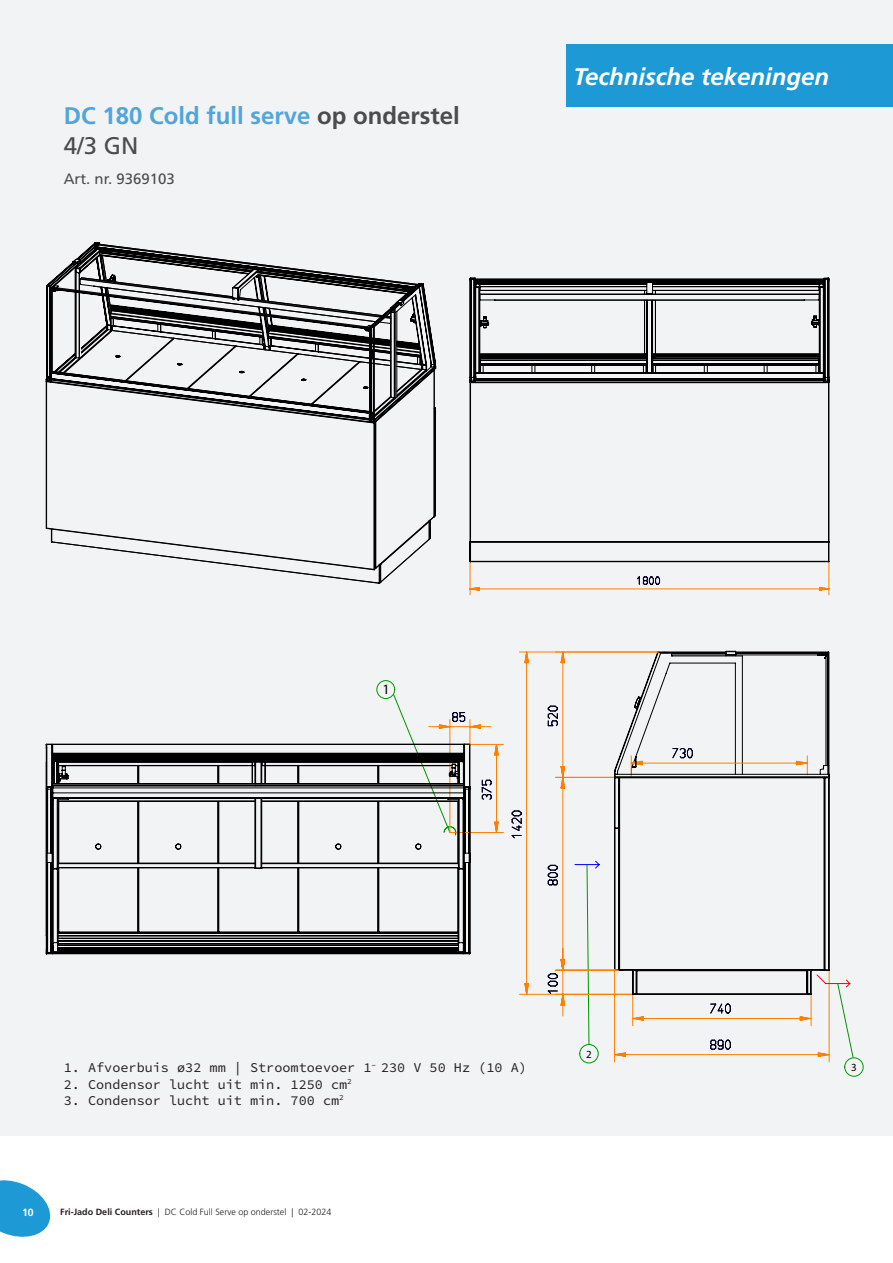
<style>
.page{position:relative;width:893px;height:1263px;background:#fff}
.page>*{position:absolute;margin:0;border:0;box-sizing:border-box;transform-origin:0 0}
.Productnaam{font:700 24px "Frutiger LT Std";color:#51a5db}
.Pagina_soort{font:italic 700 24px "Frutiger LT Std";color:#fff}
.Productnaame_2e_regel{font:24px "Frutiger LT Std";color:#4b4c4d}
.Artikelnummer{font:15px "Frutiger LT Std";color:#4b4c4d}
.t1{font:14.25px "Myriad Pro";color:#000}
.t2{font:13.5px "Source Code Variable";color:#231f20}
.t3{font:10.95px "Myriad Pro";color:#000}
.t4{font:700 10.5px "Frutiger LT Std";color:#fff}
.t5{font:300 9px "Frutiger LT Std";color:#231f20}
.s1{color:#4b4c4d}
.s2{font-weight:700}
</style>
<div class="page">
<svg style="left:0;top:1180px;width:51px;height:57px"></svg>
<div style="left:0;top:0;width:893px;height:1136px;background:#f2f3f4"></div>
<div style="left:566px;top:44px;width:327px;height:62px;background:#1d99d6"></div>
<svg style="left:46px;top:242px;width:390px;height:342px"></svg>
<hr style="left:471px;top:279px;width:1px;height:103px;background:#000">
<hr style="left:470px;top:279px;width:1px;height:98px;background:#000">
<hr style="left:474px;top:279px;width:1px;height:98px;background:#000">
<div style="left:475px;top:278px;width:355px;height:263px;background:#f2f3f4"></div>
<hr style="left:495px;top:300px;width:309px;height:1px;background:#000">
<hr style="left:480px;top:294px;width:339px;height:1px;background:#000">
<hr style="left:475px;top:380px;width:349px;height:1px;background:#000">
<hr style="left:656px;top:365px;width:48px;height:1px;background:#000">
<hr style="left:707px;top:365px;width:57px;height:1px;background:#000">
<hr style="left:767px;top:365px;width:49px;height:1px;background:#000">
<hr style="left:483px;top:365px;width:49px;height:1px;background:#000">
<hr style="left:535px;top:365px;width:57px;height:1px;background:#000">
<hr style="left:595px;top:365px;width:48px;height:1px;background:#000">
<hr style="left:480px;top:360px;width:167px;height:1px;background:#000">
<hr style="left:480px;top:363px;width:167px;height:1px;background:#000">
<hr style="left:480px;top:364px;width:167px;height:1px;background:#000">
<hr style="left:653px;top:360px;width:166px;height:1px;background:#000">
<hr style="left:653px;top:363px;width:166px;height:1px;background:#000">
<hr style="left:653px;top:364px;width:166px;height:1px;background:#000">
<svg style="left:811px;top:316px;width:9px;height:12px"></svg>
<hr style="left:644px;top:300px;width:1px;height:55px;background:#000">
<hr style="left:652px;top:354px;width:167px;height:1px;background:#000">
<hr style="left:480px;top:354px;width:167px;height:1px;background:#000">
<hr style="left:480px;top:356px;width:167px;height:1px;background:#000">
<hr style="left:652px;top:356px;width:167px;height:1px;background:#000">
<hr style="left:652px;top:355px;width:167px;height:1px;background:#000">
<hr style="left:480px;top:355px;width:167px;height:1px;background:#000">
<hr style="left:655px;top:300px;width:1px;height:56px;background:#000">
<svg style="left:480px;top:316px;width:9px;height:13px"></svg>
<hr style="left:480px;top:357px;width:164px;height:1px;background:#000">
<hr style="left:480px;top:358px;width:164px;height:1px;background:#000">
<hr style="left:655px;top:357px;width:164px;height:1px;background:#000">
<hr style="left:654px;top:358px;width:165px;height:1px;background:#000">
<svg style="left:643px;top:357px;width:13px;height:15px"></svg>
<hr style="left:652px;top:290px;width:167px;height:1px;background:#000">
<hr style="left:480px;top:290px;width:167px;height:1px;background:#000">
<hr style="left:480px;top:286px;width:167px;height:1px;background:#000">
<hr style="left:652px;top:286px;width:167px;height:1px;background:#000">
<hr style="left:480px;top:284px;width:167px;height:1px;background:#000">
<hr style="left:652px;top:284px;width:167px;height:1px;background:#000">
<hr style="left:823px;top:283px;width:1px;height:90px;background:#000">
<hr style="left:475px;top:283px;width:1px;height:90px;background:#000">
<hr style="left:476px;top:372px;width:347px;height:1px;background:#000">
<hr style="left:476px;top:373px;width:347px;height:1px;background:#000">
<hr style="left:475px;top:379px;width:348px;height:1px;background:#000">
<hr style="left:482px;top:282px;width:165px;height:1px;background:#000">
<hr style="left:652px;top:282px;width:165px;height:1px;background:#000">
<hr style="left:475px;top:279px;width:348px;height:1px;background:#000">
<hr style="left:482px;top:281px;width:335px;height:1px;background:#000">
<hr style="left:475px;top:280px;width:348px;height:1px;background:#000">
<svg style="left:470px;top:278px;width:26px;height:23px"></svg>
<svg style="left:804px;top:278px;width:26px;height:23px"></svg>
<hr style="left:646px;top:300px;width:1px;height:73px;background:#000">
<hr style="left:652px;top:300px;width:1px;height:73px;background:#000">
<hr style="left:647px;top:300px;width:1px;height:73px;background:#000">
<hr style="left:651px;top:300px;width:1px;height:73px;background:#000">
<svg style="left:644px;top:282px;width:12px;height:12px"></svg>
<hr style="left:470px;top:382px;width:358px;height:1px;background:#000">
<hr style="left:829px;top:383px;width:1px;height:159px;background:#000">
<hr style="left:828px;top:383px;width:1px;height:159px;background:#000">
<hr style="left:470px;top:383px;width:1px;height:159px;background:#000">
<svg style="left:816px;top:358px;width:14px;height:26px"></svg>
<svg style="left:470px;top:358px;width:14px;height:26px"></svg>
<svg style="left:470px;top:541px;width:360px;height:54px"></svg>
<hr style="left:50px;top:787px;width:1px;height:66px;background:#000">
<hr style="left:50px;top:862px;width:1px;height:91px;background:#000">
<hr style="left:47px;top:862px;width:1px;height:91px;background:#000">
<hr style="left:47px;top:787px;width:1px;height:66px;background:#000">
<svg style="left:47px;top:853px;width:5px;height:17px"></svg>
<svg style="left:61px;top:836px;width:402px;height:116px"></svg>
<svg style="left:52px;top:745px;width:407px;height:188px"></svg>
<hr style="left:53px;top:753px;width:411px;height:1px;background:#000">
<hr style="left:262px;top:765px;width:190px;height:1px;background:#000">
<hr style="left:58px;top:765px;width:197px;height:1px;background:#000">
<hr style="left:470px;top:789px;width:1px;height:164px;background:#000">
<hr style="left:469px;top:862px;width:1px;height:91px;background:#000">
<hr style="left:469px;top:787px;width:1px;height:66px;background:#000">
<hr style="left:464px;top:862px;width:1px;height:87px;background:#000">
<hr style="left:464px;top:790px;width:1px;height:63px;background:#000">
<svg style="left:458px;top:853px;width:12px;height:17px"></svg>
<hr style="left:252px;top:757px;width:211px;height:1px;background:#000">
<hr style="left:53px;top:755px;width:409px;height:1px;background:#000">
<hr style="left:53px;top:756px;width:409px;height:1px;background:#000">
<hr style="left:53px;top:759px;width:409px;height:1px;background:#000">
<hr style="left:53px;top:758px;width:409px;height:1px;background:#000">
<hr style="left:53px;top:760px;width:409px;height:1px;background:#000">
<hr style="left:53px;top:761px;width:409px;height:1px;background:#000">
<hr style="left:53px;top:754px;width:410px;height:1px;background:#000">
<hr style="left:264px;top:762px;width:195px;height:1px;background:#000">
<hr style="left:58px;top:762px;width:194px;height:1px;background:#000">
<hr style="left:52px;top:785px;width:412px;height:1px;background:#000">
<hr style="left:52px;top:783px;width:412px;height:1px;background:#000">
<hr style="left:58px;top:801px;width:197px;height:1px;background:#000">
<hr style="left:262px;top:801px;width:197px;height:1px;background:#000">
<hr style="left:60px;top:950px;width:396px;height:1px;background:#000">
<hr style="left:57px;top:953px;width:402px;height:1px;background:#000">
<hr style="left:58px;top:948px;width:401px;height:1px;background:#000">
<hr style="left:60px;top:949px;width:396px;height:1px;background:#000">
<hr style="left:58px;top:945px;width:401px;height:1px;background:#000">
<hr style="left:58px;top:947px;width:401px;height:1px;background:#000">
<hr style="left:53px;top:798px;width:1px;height:154px;background:#000">
<hr style="left:53px;top:952px;width:410px;height:1px;background:#000">
<hr style="left:463px;top:798px;width:1px;height:154px;background:#000">
<hr style="left:53px;top:798px;width:410px;height:1px;background:#000">
<hr style="left:53px;top:792px;width:410px;height:1px;background:#000">
<hr style="left:53px;top:788px;width:410px;height:1px;background:#000">
<hr style="left:53px;top:786px;width:410px;height:1px;background:#000">
<svg style="left:252px;top:762px;width:14px;height:23px"></svg>
<hr style="left:261px;top:798px;width:1px;height:70px;background:#000">
<hr style="left:255px;top:798px;width:1px;height:70px;background:#000">
<svg style="left:456px;top:942px;width:15px;height:12px"></svg>
<hr style="left:46px;top:766px;width:1px;height:166px;background:#000">
<svg style="left:46px;top:926px;width:15px;height:28px"></svg>
<hr style="left:47px;top:744px;width:422px;height:1px;background:#000">
<svg style="left:46px;top:744px;width:23px;height:58px"></svg>
<svg style="left:393px;top:694px;width:111px;height:142px"></svg>
<div style="left:377px;top:680px;width:18px;height:19px;border:1px solid #009600;border-radius:50%"></div>
<div style="left:830px;top:864px;width:23px;height:194px;background:#f2f3f4"></div>
<div style="left:519px;top:651px;width:311px;height:411px;background:#f2f3f4"></div>
<hr style="left:563px;top:652px;width:1px;height:125px;background:#ff8000">
<hr style="left:556px;top:652px;width:102px;height:1px;background:#ff8000">
<hr style="left:829px;top:778px;width:1px;height:192px;background:#000">
<hr style="left:828px;top:778px;width:1px;height:192px;background:#000">
<hr style="left:825px;top:778px;width:1px;height:192px;background:#000">
<hr style="left:620px;top:969px;width:204px;height:1px;background:#000">
<hr style="left:824px;top:778px;width:1px;height:192px;background:#000">
<hr style="left:637px;top:994px;width:170px;height:1px;background:#000">
<hr style="left:637px;top:993px;width:170px;height:1px;background:#000">
<hr style="left:637px;top:970px;width:170px;height:1px;background:#000">
<svg style="left:806px;top:969px;width:45px;height:26px"></svg>
<svg style="left:614px;top:651px;width:216px;height:131px"></svg>
<svg style="left:511px;top:705px;width:220px;height:345px"></svg>
<div style="left:579px;top:1044px;width:19px;height:19px;border:1px solid #009600;border-radius:50%"></div>
<div style="left:844px;top:1057px;width:19px;height:19px;border:1px solid #009600;border-radius:50%"></div>
<p class="Productnaam" style="left:64px;top:102px;width:398px">DC 180 Cold full serve <span class="s1">op onderstel</span></p>
<p class="Productnaame_2e_regel" style="left:64px;top:132px;width:76px">4/3 GN</p>
<p class="Artikelnummer" style="left:64px;top:170px;width:113px">Art. nr. 9369103</p>
<p class="Pagina_soort" style="left:574px;top:63px;width:257px">Technische tekeningen</p>
<p class="t1" style="left:382px;top:681px;width:9px">1</p>
<p class="t2" style="left:64px;top:1058px;width:465px">1. Afvoerbuis ø32 mm | Stroomtoevoer 1<sup>~</sup> 230 V 50 Hz (10 A)</p>
<p class="t2" style="left:64px;top:1074px;width:290px">2. Condensor lucht uit min. 1250 cm<sup>2</sup></p>
<p class="t2" style="left:64px;top:1090px;width:282px">3. Condensor lucht uit min. 700 cm<sup>2</sup></p>
<p class="t4" style="left:22px;top:1206px;width:13px">10</p>
<p class="t5" style="left:60px;top:1207px;width:273px"><span class="s2">Fri-Jado Deli Counters</span> | DC Cold Full Serve op onderstel | 02-2024</p>
<p class="t3" style="left:586px;top:1047px;width:7px">2</p>
<p class="t3" style="left:851px;top:1060px;width:7px">3</p>
</div>
